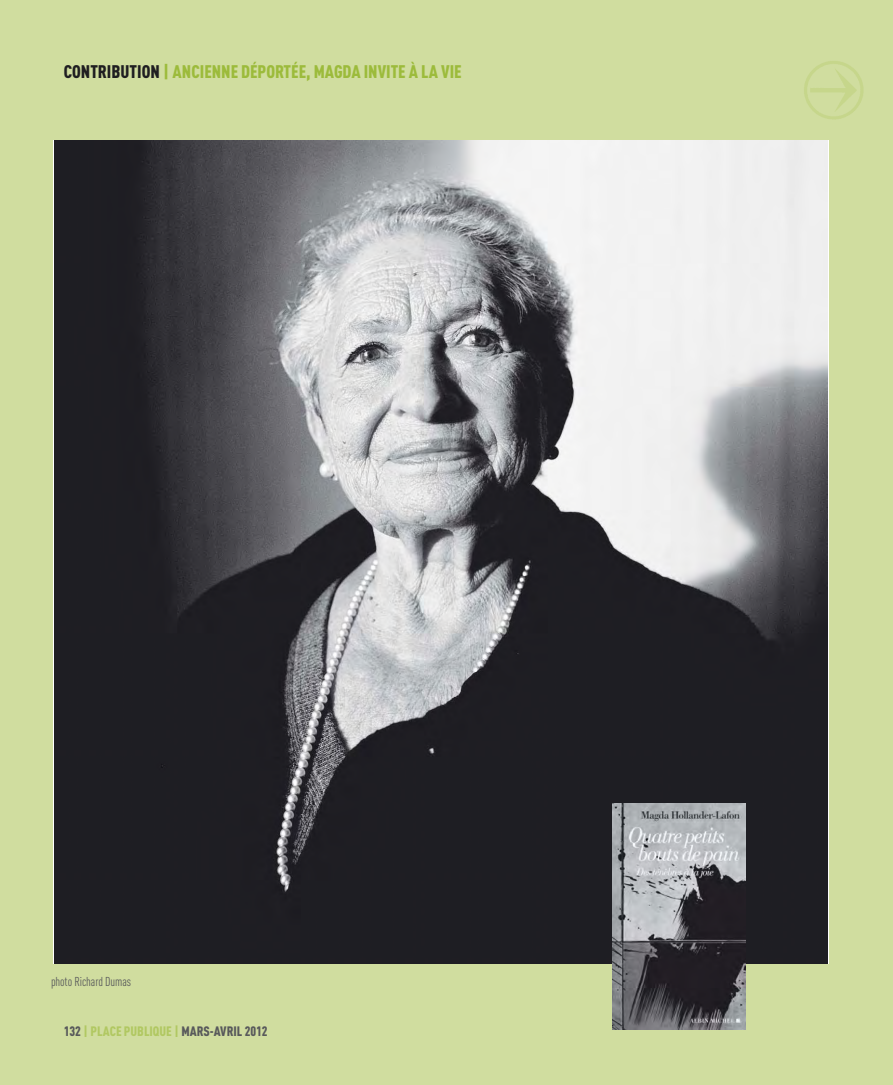
<style>
.page{position:relative;width:893px;height:1085px;background:#fff}
.page>*{position:absolute;margin:0;border:0;box-sizing:border-box;transform-origin:0 0}
.t1{font:900 18px "DIN Cond";color:#9cbb3b}
.t2{font:900 13.5px "DIN Cond";color:#58595b}
.t3{font:12.75px "DIN Cond";letter-spacing:-.005em;color:#58595b}
.s1{color:#1f1e21}
.s2{color:#b1c862}
</style>
<div class="page">
<div style="left:0;top:0;width:893px;height:1084px;background:#d0dd9f"></div>
<img style="left:804px;top:61px;width:60px;height:59px">
<img style="left:55px;top:140px;width:773px;height:823px">
<img style="left:612px;top:803px;width:133px;height:226px">
<p class="t1" style="left:64px;top:60px;width:399px"><span class="s1">CONTRIBUTION</span> | ANCIENNE DÉPORTÉE, MAGDA INVITE À LA VIE</p>
<p class="t3" style="left:51px;top:973px;width:82px">photo Richard Dumas</p>
<p class="t2" style="left:64px;top:1022px;width:205px">132 <span class="s2">| PLACE PUBLIQUE |</span> MARS-AVRIL 2012</p>
</div>
